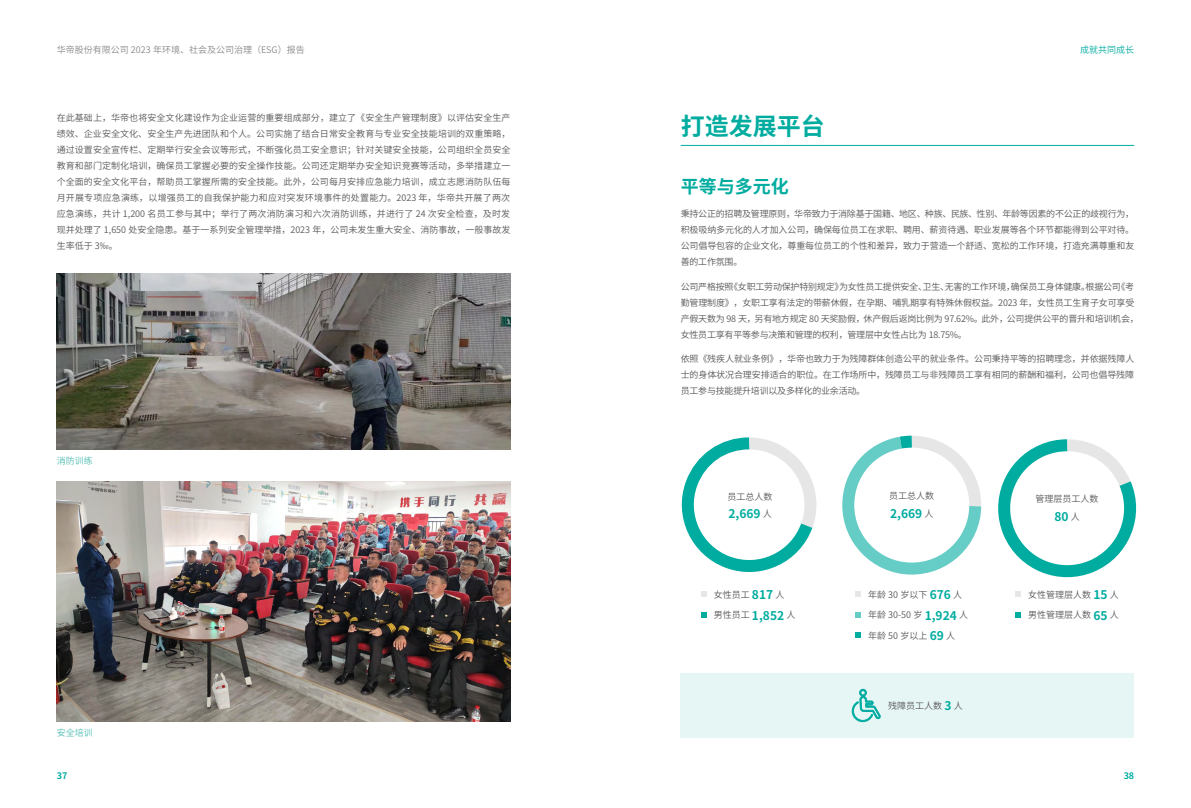
<style>
.page{position:relative;width:1191px;height:808px;background:#fff}
.page>*{position:absolute;margin:0;border:0;box-sizing:border-box;transform-origin:0 0}
.t1{font:700 24px "Source Han Sans CN";color:#00aca0}
.t2{font:700 18px "Source Han Sans CN";color:#00aca0}
.t3{font:700 12px "Source Han Sans CN";color:#00aca0}
.t4{font:9px/16px "Source Han Sans CN";letter-spacing:-.02em;color:#595757;text-align:justify}
.t5{font:9px "Source Han Sans CN";color:#898989}
.t6{font:9px "Source Han Sans CN";color:#595757}
.t7{font:9px "Source Han Sans CN";color:#51bcb2}
.t8{font:9px "Source Han Sans CN";color:#00aca0}
.t9{font:700 9px "Source Han Sans CN";color:#00aca0}
.s1{font-weight:400;font-size:9px;color:#595757}
.s2{font-weight:700;font-size:12px;color:#00aca0}
</style>
<div class="page">
<div style="left:680px;top:673px;width:454px;height:64px;background:#e6f6f5"></div>
<img style="left:57px;top:273px;width:453px;height:176px">
<img style="left:57px;top:481px;width:453px;height:240px">
<hr style="left:680px;top:145px;width:454px;height:1px;background:#00aca0">
<svg style="left:701px;top:592px;width:5px;height:5px"></svg>
<svg style="left:701px;top:612px;width:5px;height:6px"></svg>
<svg style="left:1015px;top:612px;width:6px;height:6px"></svg>
<svg style="left:855px;top:612px;width:6px;height:6px"></svg>
<svg style="left:855px;top:633px;width:6px;height:5px"></svg>
<svg style="left:681px;top:437px;width:136px;height:135px"></svg>
<svg style="left:842px;top:435px;width:295px;height:162px"></svg>
<svg style="left:851px;top:689px;width:29px;height:49px"></svg>
<p class="t5" style="left:57px;top:44px;width:250px">华帝股份有限公司 2023 年环境、社会及公司治理（ESG）报告</p>
<p class="t8" style="left:1080px;top:44px;width:55px">成就共同成长</p>
<p class="t4" style="left:57px;top:110px;width:455px">在此基础上，华帝也将安全文化建设作为企业运营的重要组成部分，建立了《安全生产管理制度》以评估安全生产绩效、企业安全文化、安全生产先进团队和个人。公司实施了结合日常安全教育与专业安全技能培训的双重策略，通过设置安全宣传栏、定期举行安全会议等形式，不断强化员工安全意识；针对关键安全技能，公司组织全员安全教育和部门定制化培训，确保员工掌握必要的安全操作技能。公司还定期举办安全知识竞赛等活动，多举措建立一个全面的安全文化平台，帮助员工掌握所需的安全技能。此外，公司每月安排应急能力培训，成立志愿消防队伍每月开展专项应急演练，以增强员工的自我保护能力和应对突发环境事件的处置能力。2023 年，华帝共开展了两次应急演练，共计 1,200 名员工参与其中；举行了两次消防演习和六次消防训练，并进行了 24 次安全检查，及时发现并处理了 1,650 处安全隐患。基于一系列安全管理举措，2023 年，公司未发生重大安全、消防事故，一般事故发生率低于 3‰。</p>
<h1 class="t1" style="left:680px;top:113px;width:145px">打造发展平台</h1>
<h2 class="t2" style="left:680px;top:177px;width:109px">平等与多元化</h2>
<p class="t4" style="left:680px;top:206px;width:455px">秉持公正的招聘及管理原则，华帝致力于消除基于国籍、地区、种族、民族、性别、年龄等因素的不公正的歧视行为，积极吸纳多元化的人才加入公司，确保每位员工在求职、聘用、薪资待遇、职业发展等各个环节都能得到公平对待。公司倡导包容的企业文化，尊重每位员工的个性和差异，致力于营造一个舒适、宽松的工作环境，打造充满尊重和友善的工作氛围。</p>
<p class="t4" style="left:680px;top:279px;width:459px;text-align:left">公司严格按照《女职工劳动保护特别规定》为女性员工提供安全、卫生、无害的工作环境，确保员工身体健康。根据公司《考勤管理制度》，女职工享有法定的带薪休假，在孕期、哺乳期享有特殊休假权益。2023 年，女性员工生育子女可享受产假天数为 98 天，另有地方规定 80 天奖励假，休产假后返岗比例为 97.62%。此外，公司提供公平的晋升和培训机会，女性员工享有平等参与决策和管理的权利，管理层中女性占比为 18.75%。</p>
<p class="t4" style="left:680px;top:351px;width:455px">依照《残疾人就业条例》，华帝也致力于为残障群体创造公平的就业条件。公司秉持平等的招聘理念，并依据残障人士的身体状况合理安排适合的职位。在工作场所中，残障员工与非残障员工享有相同的薪酬和福利，公司也倡导残障员工参与技能提升培训以及多样化的业余活动。</p>
<p class="t7" style="left:57px;top:456px;width:37px">消防训练</p>
<p class="t7" style="left:57px;top:728px;width:37px">安全培训</p>
<p class="t4" style="left:727px;top:488px;width:46px">员工总人数</p>
<h3 class="t3" style="left:728px;top:508px;width:45px">2,669 <span class="s1">人</span></h3>
<p class="t4" style="left:713px;top:587px;width:72px">女性员工 <span class="s2">817</span> 人</p>
<p class="t4" style="left:713px;top:607px;width:83px">男性员工 <span class="s2">1,852</span> 人</p>
<p class="t4" style="left:889px;top:488px;width:46px">员工总人数</p>
<h3 class="t3" style="left:890px;top:507px;width:45px">2,669 <span class="s1">人</span></h3>
<p class="t4" style="left:868px;top:587px;width:96px">年龄 30 岁以下 <span class="s2">676</span> 人</p>
<p class="t4" style="left:868px;top:607px;width:102px">年龄 30-50 岁 <span class="s2">1,924</span> 人</p>
<p class="t4" style="left:868px;top:628px;width:89px">年龄 50 岁以上 <span class="s2">69</span> 人</p>
<p class="t4" style="left:888px;top:698px;width:76px">残障员工人数 <span class="s2">3</span> 人</p>
<p class="t6" style="left:1035px;top:494px;width:64px">管理层员工人数</p>
<h3 class="t3" style="left:1054px;top:510px;width:27px">80 <span class="s1">人</span></h3>
<p class="t6" style="left:1028px;top:589px;width:92px">女性管理层人数 <span class="s2">15</span> 人</p>
<p class="t6" style="left:1028px;top:610px;width:92px">男性管理层人数 <span class="s2">65</span> 人</p>
<p class="t9" style="left:57px;top:771px;width:12px">37</p>
<p class="t9" style="left:1123px;top:771px;width:12px">38</p>
</div>
